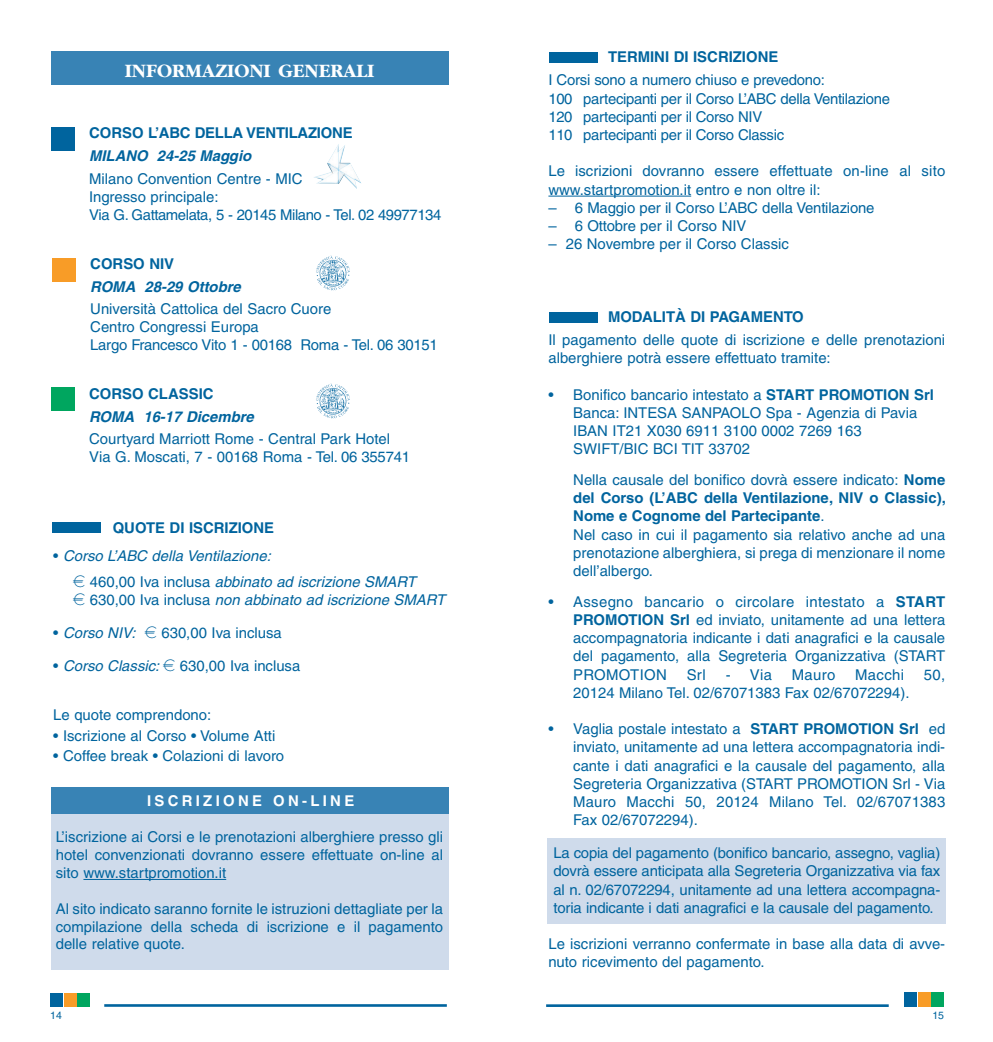
<style>
.page{position:relative;width:993px;height:1042px;background:#fff}
.page>*{position:absolute;margin:0;border:0;box-sizing:border-box;transform-origin:0 0}
.t1{font:700 19.6px "Garamond";color:#fff}
.t2{font:14.88px/18.2px "Helvetica";color:#00649e}
.t3{font:14.88px/18.2px "Helvetica";letter-spacing:-.02em;color:#00649e}
.t4{font:italic 14.88px/26.4px "Helvetica";color:#00649e}
.t5{font:700 14.88px "Helvetica";color:#00649e}
.t6{font:italic 700 14.88px "Helvetica";color:#00649e}
.t7{font:700 14.88px "Helvetica";letter-spacing:.22em;color:#fff}
.t8{font:10.5px "Helvetica";color:#00649e}
.s1{font-style:normal}
.s2{font-family:"Eurofont";font-style:normal}
.s3{font-style:italic}
.s4{font-family:"Eurofont"}
.s5{font-weight:700}
</style>
<div class="page">
<div style="left:51px;top:814px;width:397px;height:155px;background:#cfdbeb"></div>
<div style="left:51px;top:787px;width:397px;height:26px;background:#3883b5"></div>
<hr style="left:83px;top:879px;width:143px;height:1px;background:#00649e">
<div style="left:51px;top:127px;width:24px;height:24px;background:#00649e"></div>
<div style="left:52px;top:258px;width:24px;height:24px;background:#f89c27"></div>
<div style="left:51px;top:52px;width:397px;height:33px;background:#3883b5"></div>
<div style="left:52px;top:522px;width:49px;height:11px;background:#00649e"></div>
<img style="left:316px;top:255px;width:34px;height:36px">
<hr style="left:546px;top:1004px;width:342px;height:3px;background:#00649e">
<div style="left:917px;top:992px;width:13px;height:14px;background:#f89c27"></div>
<div style="left:930px;top:992px;width:13px;height:14px;background:#00a65f"></div>
<div style="left:904px;top:992px;width:12px;height:14px;background:#00649e"></div>
<hr style="left:104px;top:1004px;width:342px;height:3px;background:#00649e">
<div style="left:64px;top:992px;width:12px;height:14px;background:#f89c27"></div>
<div style="left:77px;top:992px;width:12px;height:14px;background:#00a65f"></div>
<div style="left:51px;top:992px;width:12px;height:14px;background:#00649e"></div>
<div style="left:547px;top:838px;width:398px;height:86px;background:#cfdbeb"></div>
<hr style="left:548px;top:196px;width:143px;height:1px;background:#00649e">
<div style="left:549px;top:52px;width:48px;height:10px;background:#00649e"></div>
<div style="left:549px;top:313px;width:48px;height:10px;background:#00649e"></div>
<img style="left:316px;top:175px;width:45px;height:14px">
<div style="left:51px;top:387px;width:24px;height:24px;background:#00a65f"></div>
<img style="left:316px;top:383px;width:34px;height:36px">
<h1 class="t1" style="left:125px;top:63px;width:251px">INFORMAZIONI GENERALI</h1>
<p class="t5" style="left:89px;top:128px;width:265px">CORSO L’ABC DELLA VENTILAZIONE</p>
<p class="t6" style="left:89px;top:150px;width:166px">MILANO 24-25 Maggio</p>
<p class="t2" style="left:89px;top:171px;width:353px">Milano Convention Centre - MIC<br>Ingresso principale:<br>Via G. Gattamelata, 5 - 20145 Milano - Tel. 02 49977134</p>
<p class="t5" style="left:90px;top:258px;width:85px">CORSO NIV</p>
<p class="t6" style="left:90px;top:281px;width:155px">ROMA 28-29 Ottobre</p>
<p class="t2" style="left:90px;top:302px;width:349px">Università Cattolica del Sacro Cuore<br>Centro Congressi Europa<br>Largo Francesco Vito 1 - 00168 Roma - Tel. 06 30151</p>
<p class="t5" style="left:89px;top:388px;width:126px">CORSO CLASSIC</p>
<p class="t6" style="left:89px;top:411px;width:169px">ROMA 16-17 Dicembre</p>
<p class="t2" style="left:89px;top:432px;width:322px">Courtyard Marriott Rome - Central Park Hotel<br>Via G. Moscati, 7 - 00168 Roma - Tel. 06 355741</p>
<p class="t5" style="left:113px;top:522px;width:163px">QUOTE DI ISCRIZIONE</p>
<p class="t4" style="left:73px;top:543px;width:347px;text-indent:-20px"><span class="s1">•</span> Corso L’ABC della Ventilazione:<br><span class="s2">E</span> <span class="s1">4 6 0 , 0 0 I v a i n c l u s a</span> abbinato ad iscrizione SMART</p>
<p class="t4" style="left:73px;top:588px;width:376px"><span class="s2">E</span> <span class="s1">6 3 0 , 0 0 I v a i n c l u s a</span> non abbinato ad iscrizione SMART</p>
<p class="t2" style="left:53px;top:625px;width:230px">• <span class="s3">Corso NIV:</span> <span class="s4">E</span> 630,00 Iva inclusa</p>
<p class="t2" style="left:53px;top:658px;width:248px">• <span class="s3">Corso Classic:</span><span class="s4">E</span> 630,00 Iva inclusa</p>
<p class="t2" style="left:53px;top:707px;width:159px">Le quote comprendono:</p>
<p class="t2" style="left:53px;top:727px;width:223px">• Iscrizione al Corso • Volume Atti</p>
<p class="t2" style="left:53px;top:748px;width:232px">• Coffee break • Colazioni di lavoro</p>
<p class="t7" style="left:147px;top:795px;width:209px">ISCRIZIONE ON-LINE</p>
<p class="t2" style="left:56px;top:829px;width:389px;text-align:justify">L’iscrizione ai Corsi e le prenotazioni alberghiere presso gli hotel convenzionati dovranno essere effettuate on-line al sito www.startpromotion.it</p>
<p class="t2" style="left:56px;top:901px;width:389px;text-align:justify">Al sito indicato saranno fornite le istruzioni dettagliate per la compilazione della scheda di iscrizione e il pagamento delle relative quote.</p>
<p class="t5" style="left:607px;top:52px;width:172px">TERMINI DI ISCRIZIONE</p>
<p class="t3" style="left:548px;top:72px;width:343px">I Corsi sono a numero chiuso e prevedono:<br>100 partecipanti per il Corso L’ABC della Ventilazione 120 partecipanti per il Corso NIV<br>110 partecipanti per il Corso Classic</p>
<p class="t2" style="left:548px;top:163px;width:398px">Le iscrizioni dovranno essere effettuate on-line al sito www.startpromotion.it entro e non oltre il:</p>
<p class="t2" style="left:548px;top:200px;width:327px">– 6 Maggio per il Corso L’ABC della Ventilazione</p>
<p class="t2" style="left:548px;top:218px;width:199px">– 6 Ottobre per il Corso NIV</p>
<p class="t2" style="left:548px;top:236px;width:242px">– 26 Novembre per il Corso Classic</p>
<p class="t5" style="left:607px;top:311px;width:197px">MODALITÀ DI PAGAMENTO</p>
<p class="t2" style="left:548px;top:332px;width:398px">Il pagamento delle quote di iscrizione e delle prenotazioni alberghiere potrà essere effettuato tramite:</p>
<p class="t2" style="left:573px;top:387px;width:362px;text-indent:-25px">• Bonifico bancario intestato a <span class="s5">START PROMOTION Srl </span>Banca: INTESA SANPAOLO Spa - Agenzia di Pavia IBAN IT21 X030 6911 3100 0002 7269 163<br>SWIFT/BIC BCI TIT 33702</p>
<p class="t2" style="left:573px;top:472px;width:374px">Nella causale del bonifico dovrà essere indicato: <span class="s5">Nome del Corso (L’ABC della Ventilazione, NIV o Classic), Nome e Cognome del Partecipante</span>.<br>Nel caso in cui il pagamento sia relativo anche ad una prenotazione alberghiera, si prega di menzionare il nome dell’albergo.</p>
<p class="t2" style="left:573px;top:594px;width:373px;text-align:justify;text-indent:-25px">• Assegno bancario o circolare intestato a <span class="s5">START PROMOTION Srl</span> ed inviato, unitamente ad una lettera accompagnatoria indicante i dati anagrafici e la causale del pagamento, alla Segreteria Organizzativa (START PROMOTION</p>
<p class="t2" style="left:686px;top:666px;width:21px">Srl</p>
<p class="t2" style="left:725px;top:666px;width:48px">- Via</p>
<p class="t2" style="left:791px;top:666px;width:45px">Mauro</p>
<p class="t2" style="left:854px;top:666px;width:50px">Macchi</p>
<p class="t2" style="left:923px;top:666px;width:23px">50,</p>
<p class="t2" style="left:573px;top:685px;width:338px">20124 Milano Tel. 02/67071383 Fax 02/67072294).</p>
<p class="t2" style="left:573px;top:721px;width:373px;text-align:justify;text-indent:-25px">• Vaglia postale intestato a <span class="s5">START PROMOTION Srl</span> ed inviato, unitamente ad una lettera accompagnatoria indi&shy;cante i dati anagrafici e la causale del pagamento, alla Segreteria Organizzativa (START PROMOTION Srl - Via Mauro Macchi 50, 20124 Milano Tel. 02/67071383<br>Fax 02/67072294).</p>
<p class="t2" style="left:553px;top:845px;width:388px;text-align:justify">La copia del pagamento (bonifico bancario, assegno, vaglia) dovrà essere anticipata alla Segreteria Organizzativa via fax al n. 02/67072294, unitamente ad una lettera accompagna&shy;toria indicante i dati anagrafici e la causale del pagamento.</p>
<p class="t2" style="left:548px;top:936px;width:398px">Le iscrizioni verranno confermate in base alla data di avve&shy;nuto ricevimento del pagamento.</p>
<p class="t8" style="left:50px;top:1011px;width:13px">14</p>
<p class="t8" style="left:932px;top:1012px;width:13px">15</p>
</div>
